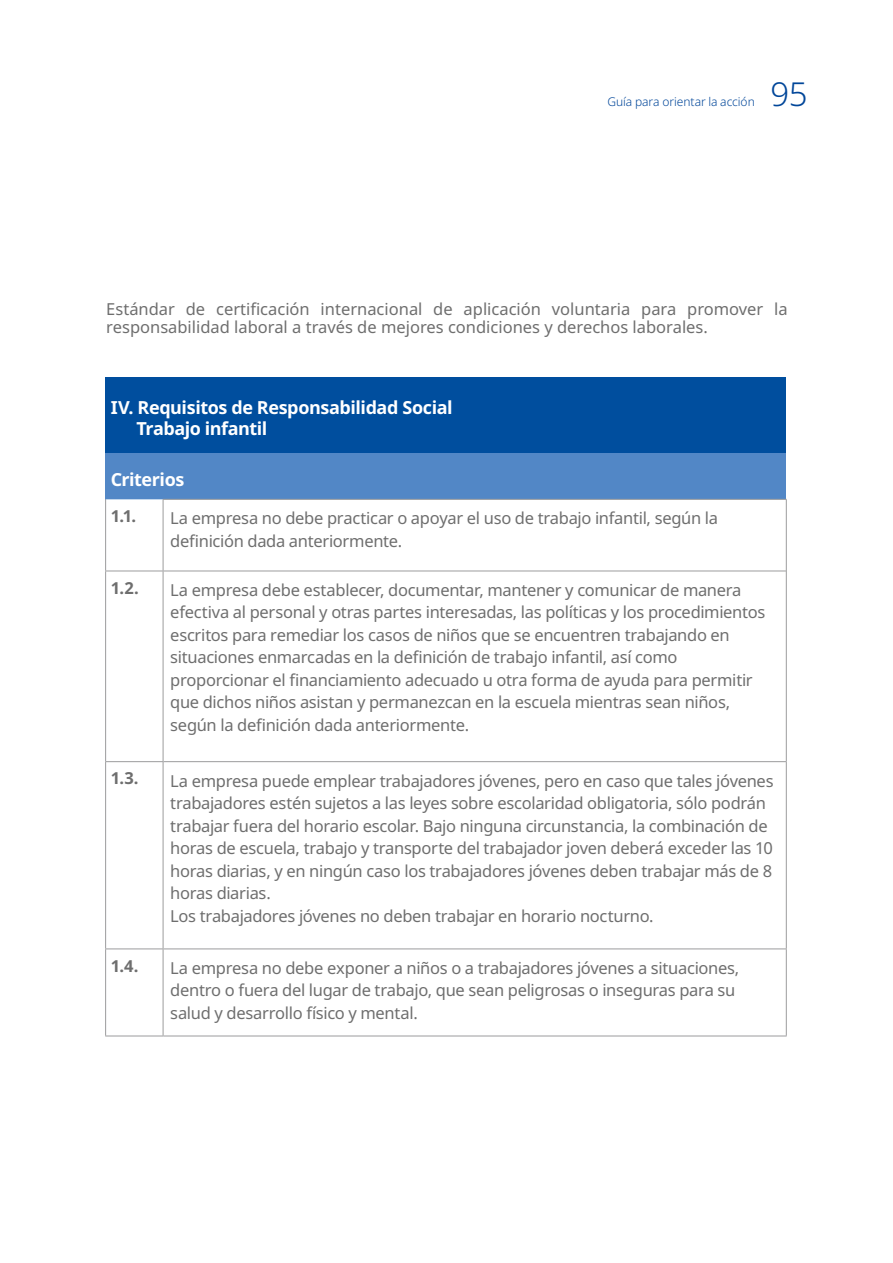
<style>
.page{position:relative;width:893px;height:1263px;background:#fff}
.page>*{position:absolute;margin:0;border:0;box-sizing:border-box;transform-origin:0 0}
.t1{font:300 33px "Noto Sans";color:#004699}
.t2{font:700 18px/21px "Noto Sans";letter-spacing:-.025em;color:#fff}
.t3{font:16.5px/22.5px "Noto Sans";letter-spacing:-.02em;color:#6e6e6e}
.t4{font:16.5px/18.8px "Noto Sans";color:#6e6e6e}
.t5{font:700 16.5px "Noto Sans";color:#6e6e6e}
.t6{font:300 12px "Noto Sans";letter-spacing:-.005em;color:#004699}
</style>
<div class="page">
<div style="left:106px;top:377px;width:680px;height:76px;background:#004e9e"></div>
<div style="left:106px;top:453px;width:680px;height:46px;background:#5287c6"></div>
<svg style="left:106px;top:499px;width:680px;height:536px"></svg>
<hr style="left:163px;top:499px;width:624px;height:1px;background:#9c9c9d">
<hr style="left:163px;top:571px;width:623px;height:1px;background:#9c9c9d">
<hr style="left:105px;top:761px;width:58px;height:1px;background:#9c9c9d">
<hr style="left:105px;top:1035px;width:58px;height:1px;background:#9c9c9d">
<hr style="left:105px;top:571px;width:1px;height:190px;background:#9c9c9d">
<hr style="left:786px;top:500px;width:1px;height:71px;background:#9c9c9d">
<hr style="left:105px;top:762px;width:1px;height:186px;background:#9c9c9d">
<hr style="left:163px;top:762px;width:1px;height:186px;background:#9c9c9d">
<hr style="left:786px;top:762px;width:1px;height:186px;background:#9c9c9d">
<hr style="left:163px;top:948px;width:624px;height:1px;background:#9c9c9d">
<hr style="left:786px;top:949px;width:1px;height:86px;background:#9c9c9d">
<hr style="left:163px;top:1035px;width:624px;height:1px;background:#9c9c9d">
<hr style="left:105px;top:499px;width:1px;height:72px;background:#9c9c9d">
<hr style="left:163px;top:500px;width:1px;height:71px;background:#9c9c9d">
<hr style="left:105px;top:571px;width:58px;height:1px;background:#9c9c9d">
<hr style="left:163px;top:571px;width:1px;height:190px;background:#9c9c9d">
<hr style="left:786px;top:571px;width:1px;height:190px;background:#9c9c9d">
<hr style="left:163px;top:761px;width:624px;height:1px;background:#9c9c9d">
<hr style="left:105px;top:948px;width:58px;height:1px;background:#9c9c9d">
<hr style="left:105px;top:949px;width:1px;height:86px;background:#9c9c9d">
<hr style="left:163px;top:949px;width:1px;height:86px;background:#9c9c9d">
<p class="t6" style="left:608px;top:94px;width:149px">Guía para orientar la acción</p>
<h1 class="t1" style="left:771px;top:71px;width:39px">95</h1>
<p class="t4" style="left:106px;top:300px;width:683px">Estándar de certificación internacional de aplicación voluntaria para promover la responsabilidad laboral a través de mejores condiciones y derechos laborales.</p>
<p class="t2" style="left:137px;top:398px;width:317px;text-indent:-26px">IV. Requisitos de Responsabilidad Social<br>Trabajo infantil</p>
<p class="t2" style="left:111px;top:469px;width:75px">Criterios</p>
<p class="t5" style="left:111px;top:504px;width:27px">1.1.</p>
<p class="t3" style="left:170px;top:507px;width:549px">La empresa no debe practicar o apoyar el uso de trabajo infantil, según la definición dada anteriormente.</p>
<p class="t5" style="left:111px;top:576px;width:30px">1.2.</p>
<p class="t3" style="left:170px;top:579px;width:597px">La empresa debe establecer, documentar, mantener y comunicar de manera efectiva al personal y otras partes interesadas, las políticas y los procedimientos escritos para remediar los casos de niños que se encuentren trabajando en situaciones enmarcadas en la definición de trabajo infantil, así como proporcionar el financiamiento adecuado u otra forma de ayuda para permitir que dichos niños asistan y permanezcan en la escuela mientras sean niños, según la definición dada anteriormente.</p>
<p class="t5" style="left:111px;top:767px;width:29px">1.3.</p>
<p class="t3" style="left:170px;top:770px;width:605px">La empresa puede emplear trabajadores jóvenes, pero en caso que tales jóvenes trabajadores estén sujetos a las leyes sobre escolaridad obligatoria, sólo podrán trabajar fuera del horario escolar. Bajo ninguna circunstancia, la combinación de horas de escuela, trabajo y transporte del trabajador joven deberá exceder las 10 horas diarias, y en ningún caso los trabajadores jóvenes deben trabajar más de 8 horas diarias.<br>Los trabajadores jóvenes no deben trabajar en horario nocturno.</p>
<p class="t5" style="left:111px;top:954px;width:29px">1.4.</p>
<p class="t3" style="left:170px;top:957px;width:571px">La empresa no debe exponer a niños o a trabajadores jóvenes a situaciones, dentro o fuera del lugar de trabajo, que sean peligrosas o inseguras para su salud y desarrollo físico y mental.</p>
</div>
